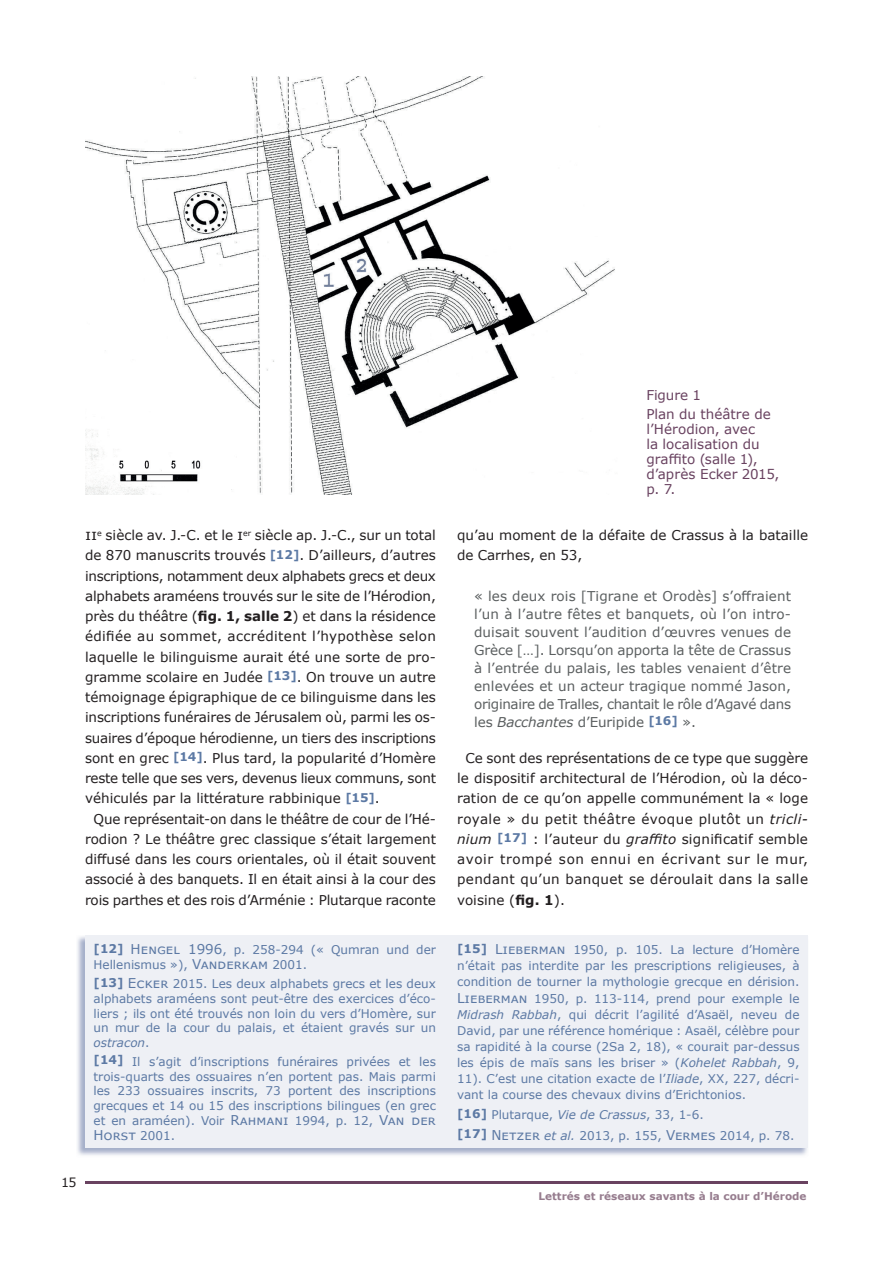
<style>
.page{position:relative;width:893px;height:1263px;background:#fff}
.page>*{position:absolute;margin:0;border:0;box-sizing:border-box;transform-origin:0 0}
.t1{font:13.5px/20.2px "Verdana";color:#231f20;text-align:justify}
.t2{font:13.5px/18px "Verdana";letter-spacing:-.02em;color:#5b5f60;text-align:justify}
.t3{font:13.5px/15px "Verdana";color:#694260}
.t4{font:13.5px "Verdana";color:#5c79a4}
.t5{font:12.6px "Verdana";color:#231f20}
.t6{font:12px/14.7px "Verdana";color:#5c79a4;text-align:justify}
.t7{font:700 10.5px "Verdana";color:#967c8e}
.s1{font-size:15px}
.s2{font-weight:700;font-size:12px;color:#5c79a4}
.s3{font-weight:700}
.s4{font-size:13.5px}
.s5{font-style:italic}
.s6{font-size:12px}
</style>
<div class="page">
<hr style="left:85px;top:1182px;width:723px;height:2px;background:#694260">
<img style="left:77px;top:935px;width:731px;height:220px">
<div style="left:85px;top:936px;width:723px;height:212px;background:#eef0f5"></div>
<img style="left:85px;top:77px;width:530px;height:417px">
<p class="t1" style="left:85px;top:525px;width:352px"><span class="s1">II</span><sup>e</sup> siècle av. J.-C. et le <span class="s1">I</span><sup>er</sup> siècle ap. J.-C., sur un total de 870 manuscrits trouvés <span class="s2">[12]</span>. D’ailleurs, d’autres inscriptions, notamment deux alphabets grecs et deux alphabets araméens trouvés sur le site de l’Hérodion, près du théâtre (<span class="s3">fig. 1, salle 2</span>) et dans la résidence édifiée au sommet, accréditent l’hypothèse selon laquelle le bilinguisme aurait été une sorte de pro&shy;gramme scolaire en Judée <span class="s2">[13]</span>. On trouve un autre témoignage épigraphique de ce bilinguisme dans les inscriptions funéraires de Jérusalem où, parmi les os&shy;suaires d’époque hérodienne, un tiers des inscriptions sont en grec <span class="s2">[14]</span>. Plus tard, la popularité d’Homère reste telle que ses vers, devenus lieux communs, sont véhiculés par la littérature rabbinique <span class="s2">[15]</span>.</p>
<p class="t1" style="left:85px;top:808px;width:352px;text-indent:9px">Que représentait-on dans le théâtre de cour de l’Hé&shy;rodion ? Le théâtre grec classique s’était largement diffusé dans les cours orientales, où il était souvent associé à des banquets. Il en était ainsi à la cour des rois parthes et des rois d’Arménie : Plutarque raconte</p>
<p class="t6" style="left:94px;top:942px;width:344px"><span class="s3">[12]</span> <span class="s4">HENGEL 1996</span>, p. 258-294 (« Qumran und der<br>Hellenismus »), <span class="s4">VANDERKAM</span> 2001.</p>
<p class="t6" style="left:94px;top:976px;width:344px"><span class="s3">[13]</span> <span class="s4">ECKER</span> 2015. Les deux alphabets grecs et les deux alphabets araméens sont peut-être des exercices d’éco&shy;liers ; ils ont été trouvés non loin du vers d’Homère, sur un mur de la cour du palais, et étaient gravés sur un <span class="s5">ostracon</span>.</p>
<p class="t6" style="left:94px;top:1054px;width:344px"><span class="s3">[14]</span> Il s’agit d’inscriptions funéraires privées et les trois-quarts des ossuaires n’en portent pas. Mais parmi les 233 ossuaires inscrits, 73 portent des inscriptions grecques et 14 ou 15 des inscriptions bilingues (en grec et en araméen). Voir <span class="s4">RAHMANI</span> 1994, p. 12, <span class="s4">VAN DER</span></p>
<p class="t4" style="left:93px;top:1126px;width:83px">HORST <span class="s6">2001.</span></p>
<p class="t5" style="left:61px;top:1174px;width:17px">15</p>
<p class="t3" style="left:646px;top:385px;width:126px;line-height:19.2px">Figure 1<br>Plan du théâtre de</p>
<p class="t3" style="left:646px;top:421px;width:135px">l’Hérodion, avec<br>la localisation du graffito (salle 1), d’après Ecker 2015, p. 7.</p>
<p class="t1" style="left:457px;top:525px;width:352px">qu’au moment de la défaite de Crassus à la bataille de Carrhes, en 53,</p>
<p class="t2" style="left:474px;top:586px;width:318px">« les deux rois [Tigrane et Orodès] s’offraient l’un à l’autre fêtes et banquets, où l’on intro&shy;duisait souvent l’audition d’œuvres venues de Grèce […]. Lorsqu’on apporta la tête de Crassus à l’entrée du palais, les tables venaient d’être enlevées et un acteur tragique nommé Jason, originaire de Tralles, chantait le rôle d’Agavé dans les <span class="s5">Bacchantes</span> d’Euripide <span class="s2">[16]</span> ».</p>
<p class="t1" style="left:457px;top:747px;width:352px;text-indent:9px">Ce sont des représentations de ce type que suggère le dispositif architectural de l’Hérodion, où la déco&shy;ration de ce qu’on appelle communément la « loge royale » du petit théâtre évoque plutôt un <span class="s5">tricli&shy;nium</span> <span class="s2">[17]</span> : l’auteur du <span class="s5">graffito</span> significatif semble avoir trompé son ennui en écrivant sur le mur, pendant qu’un banquet se déroulait dans la salle voisine (<span class="s3">fig. 1</span>).</p>
<p class="t6" style="left:457px;top:942px;width:344px;line-height:16px"><span class="s3">[15]</span> <span class="s4">LIEBERMAN</span> 1950, p. 105. La lecture d’Homère n’était pas interdite par les prescriptions religieuses, à condition de tourner la mythologie grecque en dérision.<br><span class="s4">LIEBERMAN</span> 1950, p. 113-114, prend pour exemple le <span class="s5">Midrash Rabbah</span>, qui décrit l’agilité d’Asaël, neveu de David, par une référence homérique : Asaël, célèbre pour sa rapidité à la course (2Sa 2, 18), « courait par-dessus les épis de maïs sans les briser » (<span class="s5">Kohelet Rabbah</span>, 9, 11). C’est une citation exacte de l’<span class="s5">Iliade</span>, XX, 227, décri&shy;vant la course des chevaux divins d’Erichtonios.</p>
<p class="t6" style="left:457px;top:1104px;width:339px;line-height:20.2px"><span class="s3">[16]</span> Plutarque, <span class="s5">Vie de Crassus</span>, 33, 1-6.<br><span class="s3">[17]</span> <span class="s4">NETZER</span> <span class="s5">et al.</span> 2013, p. 155, <span class="s4">VERMES</span> 2014, p. 78.</p>
<p class="t7" style="left:538px;top:1190px;width:270px">Lettrés et réseaux savants à la cour d’Hérode</p>
</div>
